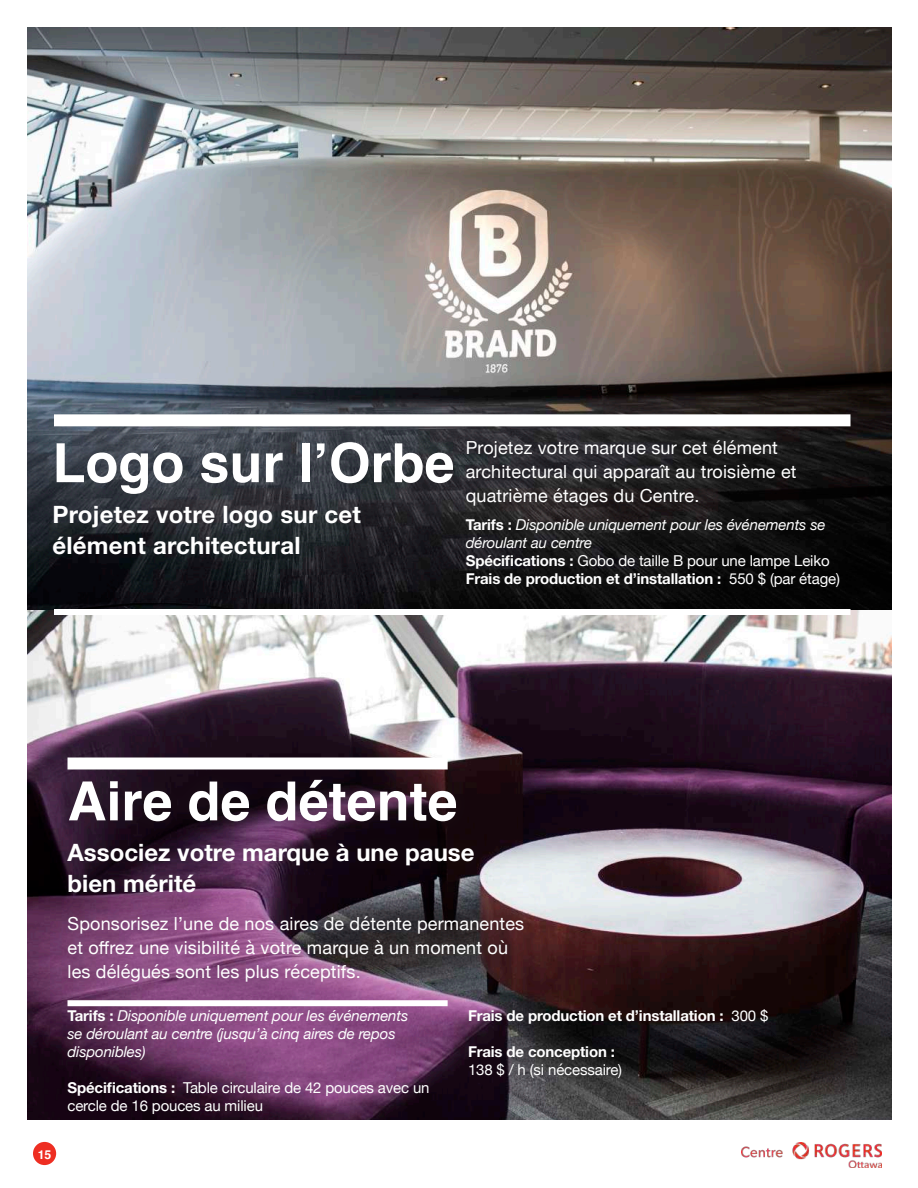
<style>
.page{position:relative;width:918px;height:1188px;background:#fff}
.page>*{position:absolute;margin:0;border:0;box-sizing:border-box;transform-origin:0 0}
.t1{font:700 54px "Helvetica";color:#fff}
.t2{font:700 24px/31.5px "Helvetica Neue LT Std";letter-spacing:.005em;color:#fff}
.t3{font:18px/24px "Helvetica Neue";letter-spacing:.01em;color:#fff}
.t4{font:italic 15px/18px "Helvetica Neue";letter-spacing:-.01em;color:#fff}
.t5{font:700 15px "Helvetica Neue LT Std";letter-spacing:-.01em;color:#fff}
.t6{font:15px/18px "Helvetica Neue";letter-spacing:-.01em;color:#fff}
.t7{font:700 12.3px "Helvetica";color:#fff}
.s1{font-family:"Helvetica Neue LT Std";font-weight:700;font-style:normal}
.s2{font-style:normal}
.s3{font-family:"Helvetica Neue";font-weight:400}
.s4{font-family:"Helvetica Neue LT Std";font-weight:700}
</style>
<div class="page">
<img style="left:27px;top:27px;width:864px;height:1093px">
<img style="left:742px;top:1142px;width:140px;height:26px">
<div style="left:33px;top:1142px;width:23px;height:23px;background:#ee2e22;border-radius:50%"></div>
<div style="left:54px;top:414px;width:796px;height:12px;background:#fff"></div>
<div style="left:54px;top:609px;width:796px;height:6px;background:#fff"></div>
<div style="left:50px;top:762px;width:491px;height:237px;background:#231f20;opacity:.5"></div>
<div style="left:68px;top:758px;width:380px;height:12px;background:#fff"></div>
<div style="left:68px;top:1000px;width:380px;height:6px;background:#fff"></div>
<h1 class="t1" style="left:52px;top:430px;width:404px">Logo sur l’Orbe</h1>
<h2 class="t2" style="left:52px;top:498px;width:310px">Projetez votre logo sur cet élément architectural</h2>
<p class="t3" style="left:466px;top:437px;width:332px">Projetez votre marque sur cet élément architectural qui apparaît au troisième et quatrième étages du Centre.</p>
<p class="t4" style="left:466px;top:517px;width:365px"><span class="s1">Tarifs :</span> Disponible uniquement pour les événements se déroulant au centre<br><span class="s1">Spécifications :</span> <span class="s2">Gobo de taille B pour une lampe Leiko</span></p>
<p class="t5" style="left:466px;top:570px;width:376px">Frais de production et d’installation : <span class="s3">550 $ (par étage)</span></p>
<p class="t7" style="left:38px;top:1147px;width:15px">15</p>
<h1 class="t1" style="left:68px;top:768px;width:392px">Aire de détente</h1>
<h2 class="t2" style="left:68px;top:836px;width:409px">Associez votre marque à une pause bien mérité</h2>
<p class="t3" style="left:68px;top:912px;width:458px">Sponsorisez l’une de nos aires de détente permanentes et offrez une visibilité à votre marque à un moment où les délégués sont les plus réceptifs.</p>
<p class="t4" style="left:68px;top:1007px;width:342px"><span class="s1">Tarifs :</span> Disponible uniquement pour les événements se déroulant au centre (jusqu’à cinq aires de repos disponibles)</p>
<p class="t6" style="left:68px;top:1079px;width:364px"><span class="s4">Spécifications :</span> Table circulaire de 42 pouces avec un cercle de 16 pouces au milieu</p>
<p class="t5" style="left:468px;top:1006px;width:302px">Frais de production et d’installation : <span class="s3">300 $</span></p>
<p class="t5" style="left:468px;top:1042px;width:148px">Frais de conception :</p>
<p class="t6" style="left:468px;top:1061px;width:156px">138 $ / h (si nécessaire)</p>
</div>
